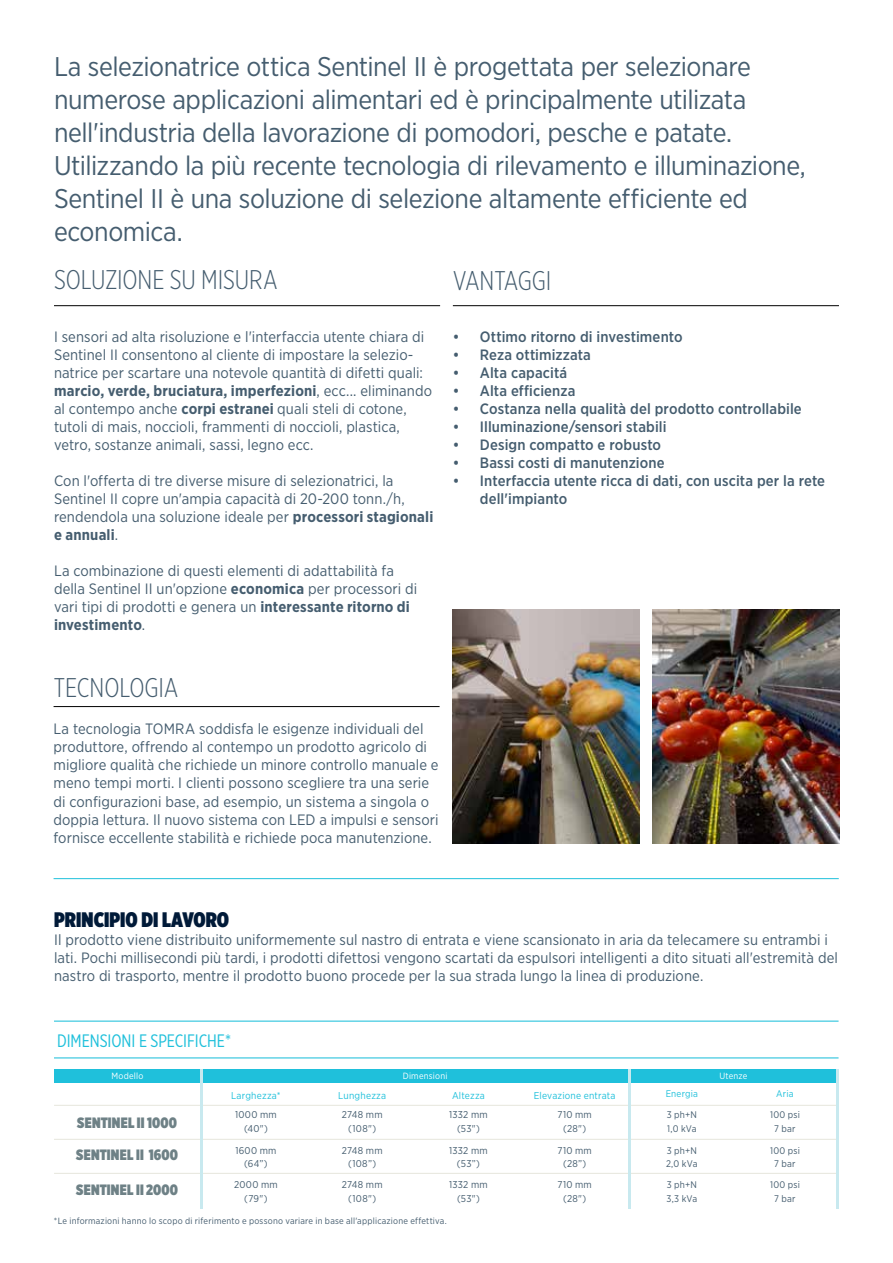
<style>
.page{position:relative;width:893px;height:1263px;background:#fff}
.page>*{position:absolute;margin:0;border:0;box-sizing:border-box;transform-origin:0 0}
.t1{font:27px/33px "Gotham Narrow";letter-spacing:-.015em;color:#455d6f}
.t2{font:300 27px "Gotham X Narrow";letter-spacing:-.005em;color:#455d6f}
.t3{font:900 21px "Gotham X Narrow";letter-spacing:.005em;color:#001a38}
.t4{font:18px "Gotham X Narrow";color:#1fc0db}
.t5{font:15px/18px "Gotham Narrow";letter-spacing:.005em;color:#455d6f}
.t6{font:500 15px/18px "Gotham Narrow";letter-spacing:.01em;color:#455d6f}
.t7{font:900 15px "Gotham X Narrow";letter-spacing:.015em;color:#6e8186}
.t8{font:9.9px "Gotham Narrow";letter-spacing:.025em;color:#455d6f}
.t9{font:9.9px "Gotham Narrow";letter-spacing:.02em;color:#1fc0db}
.t10{font:9.6px "Gotham Narrow";letter-spacing:.025em;color:#455d6f}
.t11{font:9.6px "Gotham Narrow";letter-spacing:.02em;color:#1fc0db}
.t12{font:9px "Gotham Narrow";letter-spacing:.02em;color:#455d6f}
.t13{font:9px "Gotham Narrow";letter-spacing:.025em;color:#fff}
.s1{font-weight:700}
</style>
<div class="page">
<img style="left:653px;top:610px;width:186px;height:234px">
<hr style="left:54px;top:706px;width:386px;height:1px;background:#000">
<hr style="left:453px;top:305px;width:386px;height:1px;background:#000">
<hr style="left:54px;top:878px;width:785px;height:1px;background:#1fc0db">
<hr style="left:54px;top:305px;width:386px;height:1px;background:#000">
<div style="left:54px;top:1069px;width:784px;height:14px;background:#1fc0db"></div>
<hr style="left:54px;top:1057px;width:784px;height:1px;background:#1fc0db">
<hr style="left:54px;top:1020px;width:784px;height:2px;background:#1fc0db">
<hr style="left:54px;top:1105px;width:783px;height:1px;background:#e7e7de">
<hr style="left:54px;top:1139px;width:785px;height:1px;background:#e7e7de">
<hr style="left:54px;top:1173px;width:784px;height:1px;background:#e7e7de">
<img style="left:453px;top:610px;width:186px;height:234px">
<hr style="left:200px;top:1069px;width:3px;height:140px;background:#c8e9ef">
<hr style="left:628px;top:1069px;width:2px;height:140px;background:#c8e9ef">
<hr style="left:836px;top:1069px;width:3px;height:140px;background:#c8e9ef">
<p class="t1" style="left:54px;top:49px;width:753px">La selezionatrice ottica Sentinel II è progettata per selezionare numerose applicazioni alimentari ed è principalmente utilizata nell'industria della lavorazione di pomodori, pesche e patate.<br>Utilizzando la più recente tecnologia di rilevamento e illuminazione, Sentinel II è una soluzione di selezione altamente efficiente ed economica.</p>
<h1 class="t2" style="left:54px;top:264px;width:225px">SOLUZIONE SU MISURA</h1>
<p class="t5" style="left:54px;top:328px;width:380px">I sensori ad alta risoluzione e l'interfaccia utente chiara di Sentinel II consentono al cliente di impostare la selezio&shy;natrice per scartare una notevole quantità di difetti quali: <span class="s1">marcio, verde, bruciatura, imperfezioni</span>, ecc... eliminando al contempo anche <span class="s1">corpi estranei</span> quali steli di cotone, tutoli di mais, noccioli, frammenti di noccioli, plastica, vetro, sostanze animali, sassi, legno ecc.</p>
<p class="t5" style="left:54px;top:472px;width:381px">Con l'offerta di tre diverse misure di selezionatrici, la Sentinel II copre un'ampia capacità di 20-200 tonn./h, rendendola una soluzione ideale per <span class="s1">processori stagionali e annuali</span>.</p>
<p class="t5" style="left:54px;top:562px;width:365px">La combinazione di questi elementi di adattabilità fa della Sentinel II un'opzione <span class="s1">economica</span> per processori di vari tipi di prodotti e genera un <span class="s1">interessante ritorno di investimento</span>.</p>
<h1 class="t2" style="left:453px;top:264px;width:100px">VANTAGGI</h1>
<p class="t6" style="left:453px;top:328px;width:231px">• Ottimo ritorno di investimento</p>
<p class="t6" style="left:453px;top:346px;width:140px">• Reza ottimizzata</p>
<p class="t6" style="left:453px;top:364px;width:116px">• Alta capacitá</p>
<p class="t6" style="left:453px;top:382px;width:124px">• Alta efficienza</p>
<p class="t6" style="left:453px;top:400px;width:350px">• Costanza nella qualità del prodotto controllabile</p>
<p class="t6" style="left:453px;top:418px;width:215px">• Illuminazione/sensori stabili</p>
<p class="t6" style="left:453px;top:436px;width:210px">• Design compatto e robusto</p>
<p class="t6" style="left:453px;top:454px;width:213px">• Bassi costi di manutenzione</p>
<p class="t6" style="left:480px;top:472px;width:347px;text-indent:-27px">• Interfaccia utente ricca di dati, con uscita per la rete dell'impianto</p>
<h1 class="t2" style="left:54px;top:671px;width:126px">TECNOLOGIA</h1>
<p class="t5" style="left:54px;top:720px;width:387px">La tecnologia TOMRA soddisfa le esigenze individuali del produttore, offrendo al contempo un prodotto agricolo di migliore qualità che richiede un minore controllo manuale e meno tempi morti. I clienti possono scegliere tra una serie di configurazioni base, ad esempio, un sistema a singola o doppia lettura. Il nuovo sistema con LED a impulsi e sensori fornisce eccellente stabilità e richiede poca manutenzione.</p>
<h2 class="t3" style="left:54px;top:907px;width:177px">PRINCIPIO DI LAVORO</h2>
<p class="t5" style="left:54px;top:931px;width:785px">Il prodotto viene distribuito uniformemente sul nastro di entrata e viene scansionato in aria da telecamere su entrambi i lati. Pochi millisecondi più tardi, i prodotti difettosi vengono scartati da espulsori intelligenti a dito situati all'estremità del nastro di trasporto, mentre il prodotto buono procede per la sua strada lungo la linea di produzione.</p>
<p class="t4" style="left:57px;top:1029px;width:176px">DIMENSIONI E SPECIFICHE*</p>
<p class="t13" style="left:111px;top:1071px;width:33px">Modello</p>
<p class="t13" style="left:403px;top:1070px;width:46px">Dimensioni</p>
<p class="t13" style="left:719px;top:1070px;width:30px">Utenze</p>
<p class="t7" style="left:77px;top:1113px;width:101px">SENTINEL II 1000</p>
<p class="t7" style="left:76px;top:1145px;width:103px">SENTINEL II 1600</p>
<p class="t9" style="left:231px;top:1089px;width:51px">Larghezza*</p>
<p class="t9" style="left:338px;top:1089px;width:49px">Lunghezza</p>
<p class="t9" style="left:452px;top:1089px;width:34px">Altezza</p>
<p class="t9" style="left:534px;top:1089px;width:83px">Elevazione entrata</p>
<p class="t11" style="left:666px;top:1087px;width:34px">Energia</p>
<p class="t11" style="left:776px;top:1087px;width:19px">Aria</p>
<p class="t8" style="left:235px;top:1109px;width:43px">1000 mm</p>
<p class="t8" style="left:342px;top:1109px;width:42px">2748 mm</p>
<p class="t8" style="left:449px;top:1109px;width:40px">1332 mm</p>
<p class="t8" style="left:557px;top:1109px;width:36px">710 mm</p>
<p class="t10" style="left:667px;top:1109px;width:32px">3 ph+N</p>
<p class="t10" style="left:770px;top:1109px;width:31px">100 psi</p>
<p class="t8" style="left:244px;top:1123px;width:25px">(40")</p>
<p class="t8" style="left:348px;top:1123px;width:29px">(108")</p>
<p class="t8" style="left:457px;top:1123px;width:24px">(53")</p>
<p class="t8" style="left:563px;top:1123px;width:25px">(28")</p>
<p class="t10" style="left:667px;top:1123px;width:31px">1,0 kVa</p>
<p class="t10" style="left:774px;top:1123px;width:23px">7 bar</p>
<p class="t8" style="left:235px;top:1144px;width:43px">1600 mm</p>
<p class="t8" style="left:342px;top:1144px;width:42px">2748 mm</p>
<p class="t8" style="left:449px;top:1144px;width:40px">1332 mm</p>
<p class="t8" style="left:557px;top:1144px;width:36px">710 mm</p>
<p class="t10" style="left:667px;top:1144px;width:32px">3 ph+N</p>
<p class="t10" style="left:770px;top:1144px;width:31px">100 psi</p>
<p class="t8" style="left:244px;top:1158px;width:25px">(64”)</p>
<p class="t8" style="left:348px;top:1158px;width:29px">(108”)</p>
<p class="t8" style="left:457px;top:1158px;width:24px">(53”)</p>
<p class="t8" style="left:563px;top:1158px;width:25px">(28”)</p>
<p class="t10" style="left:666px;top:1158px;width:33px">2,0 kVa</p>
<p class="t10" style="left:774px;top:1158px;width:23px">7 bar</p>
<p class="t7" style="left:76px;top:1180px;width:103px">SENTINEL II 2000</p>
<p class="t8" style="left:234px;top:1178px;width:45px">2000 mm</p>
<p class="t8" style="left:342px;top:1178px;width:42px">2748 mm</p>
<p class="t8" style="left:449px;top:1178px;width:40px">1332 mm</p>
<p class="t8" style="left:557px;top:1178px;width:36px">710 mm</p>
<p class="t10" style="left:667px;top:1178px;width:32px">3 ph+N</p>
<p class="t10" style="left:770px;top:1178px;width:31px">100 psi</p>
<p class="t8" style="left:244px;top:1192px;width:25px">(79")</p>
<p class="t8" style="left:348px;top:1192px;width:29px">(108")</p>
<p class="t8" style="left:457px;top:1192px;width:24px">(53")</p>
<p class="t8" style="left:563px;top:1192px;width:25px">(28")</p>
<p class="t10" style="left:666px;top:1192px;width:32px">3,3 kVa</p>
<p class="t10" style="left:774px;top:1192px;width:23px">7 bar</p>
<p class="t12" style="left:54px;top:1215px;width:394px">*Le informazioni hanno lo scopo di riferimento e possono variare in base all'applicazione effettiva.</p>
</div>
